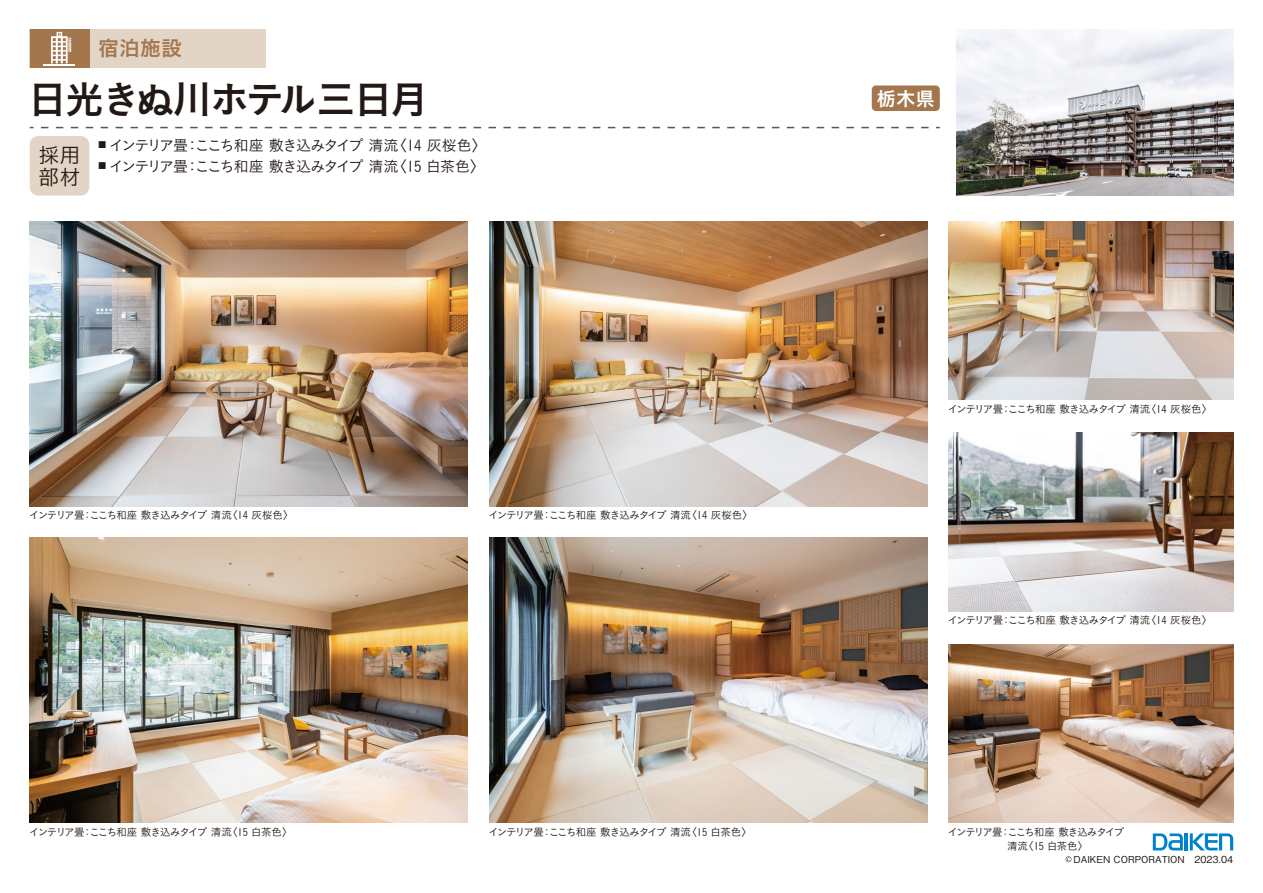
<style>
.page{position:relative;width:1263px;height:893px;background:#fff}
.page>*{position:absolute;margin:0;border:0;box-sizing:border-box;transform-origin:0 0}
.t1{font:39px "Koburina Go Std W6";letter-spacing:-.055em;color:#221815}
.t2{font:21px "Koburina Go Std W6";color:#a3764e}
.t3{font:21px "Koburina Go Std W3";color:#221815}
.t4{font:19.5px "Koburina Go Std W6";color:#fff}
.t5{font:15px "Koburina Go Std W3";letter-spacing:-.09em;color:#221815}
.t6{font:10.5px/14.2px "Koburina Go Std W3";letter-spacing:-.09em;color:#221815}
.t7{font:500 9.6px "Gothic BBB Pro";color:#221815}
</style>
<div class="page">
<div style="left:30px;top:30px;width:236px;height:38px;background:#e3d5c5"></div>
<div style="left:30px;top:30px;width:59px;height:38px;background:#a3764e"></div>
<hr style="left:44px;top:65px;width:31px;height:1px;background:#fff">
<svg style="left:51px;top:32px;width:20px;height:31px"></svg>
<img style="left:957px;top:30px;width:276px;height:166px">
<div style="left:30px;top:136px;width:59px;height:60px;background:#e3d5c5;border-radius:9px"></div>
<svg style="left:30px;top:127px;width:898px;height:1px"></svg>
<div style="left:872px;top:86px;width:68px;height:25px;background:#a3764e;border-radius:4px"></div>
<img style="left:948px;top:221px;width:285px;height:179px">
<img style="left:948px;top:433px;width:285px;height:178px">
<img style="left:948px;top:644px;width:285px;height:179px">
<img style="left:30px;top:221px;width:438px;height:285px">
<img style="left:30px;top:538px;width:438px;height:285px">
<img style="left:489px;top:221px;width:438px;height:285px">
<img style="left:489px;top:538px;width:438px;height:285px">
<svg style="left:1065px;top:856px;width:6px;height:6px"></svg>
<hr style="left:1185px;top:833px;width:3px;height:17px;background:#0081cc">
<svg style="left:1190px;top:833px;width:43px;height:17px"></svg>
<svg style="left:1153px;top:833px;width:30px;height:17px"></svg>
<h2 class="t2" style="left:98px;top:32px;width:85px">宿泊施設</h2>
<h1 class="t1" style="left:28px;top:69px;width:402px">日光きぬ川ホテル三日月</h1>
<h3 class="t5" style="left:98px;top:134px;width:390px"><sup>■</sup> インテリア畳：ここち和座 敷き込みタイプ 清流〈14 灰桜色〉</h3>
<h2 class="t3" style="left:39px;top:139px;width:43px">採用</h2>
<h3 class="t5" style="left:98px;top:155px;width:389px"><sup>■</sup> インテリア畳：ここち和座 敷き込みタイプ 清流〈15 白茶色〉</h3>
<h2 class="t3" style="left:38px;top:161px;width:44px">部材</h2>
<p class="t6" style="left:29px;top:508px;width:266px">インテリア畳：ここち和座 敷き込みタイプ 清流〈14 灰桜色〉</p>
<p class="t6" style="left:29px;top:824px;width:265px">インテリア畳：ここち和座 敷き込みタイプ 清流〈15 白茶色〉</p>
<p class="t6" style="left:488px;top:508px;width:266px">インテリア畳：ここち和座 敷き込みタイプ 清流〈14 灰桜色〉</p>
<p class="t6" style="left:488px;top:824px;width:265px">インテリア畳：ここち和座 敷き込みタイプ 清流〈15 白茶色〉</p>
<h3 class="t4" style="left:876px;top:83px;width:60px">栃木県</h3>
<p class="t6" style="left:948px;top:401px;width:266px">インテリア畳：ここち和座 敷き込みタイプ 清流〈14 灰桜色〉</p>
<p class="t6" style="left:948px;top:613px;width:266px">インテリア畳：ここち和座 敷き込みタイプ 清流〈14 灰桜色〉</p>
<p class="t6" style="left:1007px;top:824px;width:119px;text-indent:-59px">インテリア畳：ここち和座 敷き込みタイプ清流〈15 白茶色〉</p>
<p class="t7" style="left:1064px;top:852px;width:171px">　DAIKEN CORPORATION　2023.04</p>
</div>
